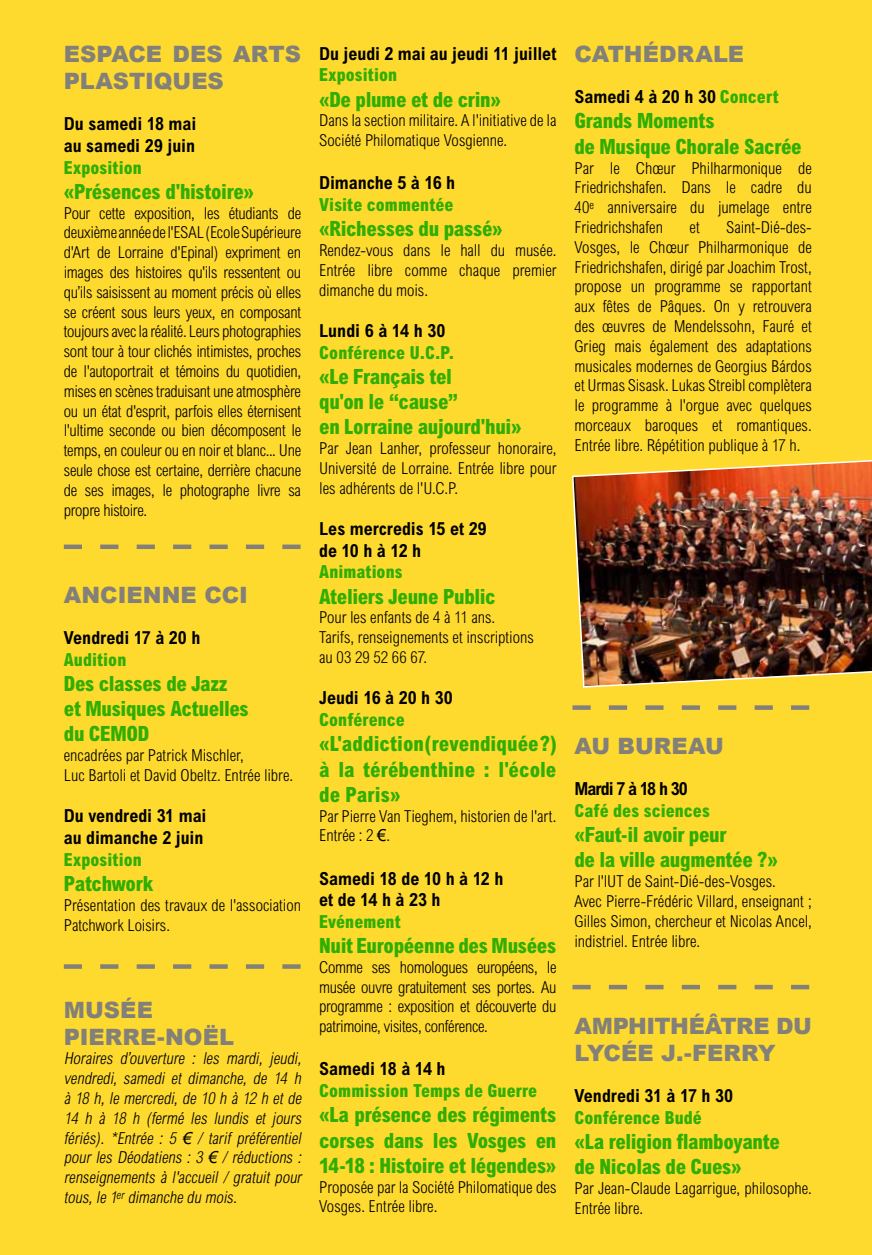
<style>
.page{position:relative;width:872px;height:1255px;background:#fff}
.page>*{position:absolute;margin:0;border:0;box-sizing:border-box;transform-origin:0 0}
.t1{font:900 22.5px/27px "Arial";color:#83807a}
.t2{font:800 condensed 21px/25.2px "Arial";letter-spacing:-.015em;color:#2fae00}
.t3{font:700 condensed 18px/21.6px "Arial";color:#000}
.t4{font:800 condensed 18px "Arial";letter-spacing:.005em;color:#2fae00}
.t5{font:700 condensed 18px "Arial";letter-spacing:-.05em;color:#000}
.t6{font:300 condensed 16.5px/19.8px "Arial";color:#000}
.t7{font:italic 300 condensed 16.5px/19.8px "Arial";color:#000;text-align:justify}
.s1{font-weight:400;font-stretch:normal}
.s2{font-weight:800;color:#2fae00}
</style>
<div class="page">
<div style="left:0;top:0;width:872px;height:1254px;background:#ffda2e"></div>
<svg style="left:64px;top:544px;width:236px;height:5px"></svg>
<svg style="left:64px;top:964px;width:236px;height:4px"></svg>
<svg style="left:572px;top:705px;width:237px;height:4px"></svg>
<svg style="left:572px;top:984px;width:237px;height:5px"></svg>
<img style="left:572px;top:460px;width:300px;height:228px">
<h1 class="t1" style="left:64px;top:40px;width:126px">ESPACE DES</h1>
<h1 class="t1" style="left:233px;top:40px;width:67px">ARTS</h1>
<h1 class="t1" style="left:64px;top:67px;width:126px">PLASTIQUES</h1>
<p class="t3" style="left:64px;top:113px;width:134px">Du samedi 18 mai au samedi 29 juin</p>
<p class="t4" style="left:64px;top:156px;width:79px">Exposition</p>
<p class="t2" style="left:64px;top:178px;width:192px">«Présences d'histoire»</p>
<p class="t6" style="left:64px;top:203px;width:239px;text-align:justify">Pour cette exposition, les étudiants de deuxième année de l'ESAL (Ecole Supérieure d'Art de Lorraine d'Epinal) expriment en images des histoires qu'ils ressentent ou qu’ils saisissent au moment précis où elles se créent sous leurs yeux, en composant toujours avec la réalité. Leurs photographies sont tour à tour clichés intimistes, proches de l'autoportrait et témoins du quotidien, mises en scènes traduisant une atmosphère ou un état d'esprit, parfois elles éternisent l'ultime seconde ou bien décomposent le temps, en couleur ou en noir et blanc... Une seule chose est certaine, derrière chacune de ses images, le photographe livre sa propre histoire.</p>
<h1 class="t1" style="left:64px;top:581px;width:71px">ANCIENNE</h1>
<h1 class="t1" style="left:204px;top:581px;width:45px">CC I</h1>
<p class="t3" style="left:64px;top:627px;width:138px">Vendredi 17 à 20 h</p>
<p class="t4" style="left:64px;top:648px;width:64px">Audition</p>
<p class="t2" style="left:64px;top:670px;width:187px">Des classes de Jazz et Musiques Actuelles du CEMOD</p>
<p class="t6" style="left:64px;top:745px;width:231px">encadrées par Patrick Mischler,<br>Luc Bartoli et David Obeltz. Entrée libre.</p>
<p class="t3" style="left:64px;top:805px;width:144px">Du vendredi 31 mai au dimanche 2 juin</p>
<p class="t4" style="left:64px;top:848px;width:79px">Exposition</p>
<p class="t2" style="left:64px;top:870px;width:91px">Patchwork</p>
<p class="t6" style="left:64px;top:894px;width:239px">Présentation des travaux de l'association<br>Patchwork Loisirs.</p>
<h1 class="t1" style="left:64px;top:996px;width:88px">MUSÉE<br>PIERRE</h1>
<h1 class="t1" style="left:157px;top:1023px;width:71px">-NOËL</h1>
<p class="t7" style="left:64px;top:1048px;width:242px">Horaires d’ouverture : les mardi, jeudi, vendredi, samedi et dimanche, de 14 h à 18 h, le mercredi, de 10 h à 12 h et de 14 h à 18 h (fermé les lundis et jours fériés). *Entrée : 5 <span class="s1">€</span> / tarif préférentiel pour les Déodatiens : 3 <span class="s1">€</span> / réductions : renseignements à l'accueil / gratuit pour tous,le 1<sup>er</sup> dimanche du mois.</p>
<p class="t3" style="left:319px;top:43px;width:239px">Du jeudi 2 mai au jeudi 11 juillet</p>
<p class="t4" style="left:319px;top:64px;width:79px">Exposition</p>
<p class="t2" style="left:319px;top:86px;width:183px">«De plume et de crin»</p>
<p class="t6" style="left:319px;top:111px;width:239px">Dans la section militaire. A l'initiative de la<br>Société Philomatique Vosgienne.</p>
<p class="t3" style="left:319px;top:172px;width:138px">Dimanche 5 à 16 h</p>
<p class="t4" style="left:319px;top:194px;width:136px">Visite commentée</p>
<p class="t2" style="left:319px;top:216px;width:185px">«Richesses du passé»</p>
<p class="t6" style="left:319px;top:240px;width:239px;text-align:justify">Rendez-vous dans le hall du musée.<br>Entrée libre comme chaque premier dimanche du mois.</p>
<p class="t3" style="left:319px;top:320px;width:128px">Lundi 6 à 14 h 30</p>
<p class="t4" style="left:319px;top:341px;width:137px">Conférence U.C.P.</p>
<p class="t2" style="left:319px;top:363px;width:204px">«Le Français tel<br>qu'on le “cause”<br>en Lorraine aujourd'hui»</p>
<p class="t6" style="left:319px;top:438px;width:239px;text-align:justify">Par Jean Lanher, professeur honoraire, Université de Lorraine. Entrée libre pour les adhérents de l'U.C.P.</p>
<p class="t3" style="left:319px;top:518px;width:169px">Les mercredis 15 et 29 de 10 h à 12 h</p>
<p class="t4" style="left:319px;top:561px;width:85px">Animations</p>
<p class="t2" style="left:319px;top:583px;width:178px">Ateliers Jeune Public</p>
<p class="t6" style="left:319px;top:607px;width:216px">Pour les enfants de 4 à 11 ans.<br>Tarifs, renseignements et inscriptions au 03 29 52 66 67.</p>
<p class="t3" style="left:319px;top:687px;width:135px">Jeudi 16 à 20 h 30</p>
<p class="t4" style="left:319px;top:708px;width:87px">Conférence</p>
<p class="t2" style="left:319px;top:731px;width:239px;text-align:justify">«L'addiction (revendiquée ?) à la térébenthine : l'école de Paris»</p>
<p class="t6" style="left:319px;top:805px;width:239px">Par Pierre Van Tieghem, historien de l'art.<br>Entrée : 2 <span class="s1">€</span>.</p>
<p class="t3" style="left:319px;top:867px;width:186px">Samedi 18 de 10 h à 12 h et de 14 h à 23 h</p>
<p class="t4" style="left:319px;top:910px;width:83px">Evénement</p>
<p class="t2" style="left:319px;top:932px;width:239px">Nuit Européenne des Musées</p>
<p class="t6" style="left:319px;top:957px;width:239px;text-align:justify">Comme ses homologues européens, le musée ouvre gratuitement ses portes. Au programme : exposition et découverte du patrimoine, visites, conférence.</p>
<p class="t3" style="left:319px;top:1058px;width:128px">Samedi 18 à 14 h</p>
<p class="t4" style="left:319px;top:1079px;width:220px">Commission Temps de Guerre</p>
<p class="t2" style="left:319px;top:1101px;width:239px;text-align:justify">«La présence des régiments corses dans les Vosges en 14-18 : Histoire et légendes»</p>
<p class="t6" style="left:319px;top:1176px;width:239px">Proposée par la Société Philomatique des<br>Vosges. Entrée libre.</p>
<h1 class="t1" style="left:574px;top:40px;width:154px">CATHÉDRALE</h1>
<p class="t3" style="left:574px;top:86px;width:206px">Samedi 4 à 20 h 30 <span class="s2">Concert</span></p>
<p class="t2" style="left:574px;top:108px;width:229px">Grands Moments<br>de Musique Chorale Sacrée</p>
<p class="t6" style="left:574px;top:158px;width:239px;text-align:justify">Par le Chœur Philharmonique de Friedrichshafen. Dans le cadre du 40<sup>e</sup> anniversaire du jumelage entre Friedrichshafen</p>
<p class="t6" style="left:574px;top:217px;width:239px;text-align:justify;text-indent:152px">Saint-Dié-des-Vosges, le Chœur Philharmonique de Friedrichshafen, dirigé par Joachim Trost, propose un programme se rapportant aux fêtes de Pâques. On y retrouvera des œuvres de Mendelssohn, Fauré et Grieg mais également des adaptations musicales modernes de Georgius Bárdos et Urmas Sisask. Lukas Streibl complètera le programme à l'orgue avec quelques morceaux baroques et romantiques.<br>Entrée libre. Répétition publique à 17 h.</p>
<p class="t6" style="left:689px;top:217px;width:12px">et</p>
<h1 class="t1" style="left:574px;top:732px;width:151px">AU BUREAU</h1>
<p class="t5" style="left:574px;top:778px;width:115px">Mardi 7 à 18 h 30</p>
<p class="t4" style="left:574px;top:799px;width:137px">Café des sciences</p>
<p class="t2" style="left:574px;top:821px;width:205px">«Faut-il avoir peur<br>de la ville augmentée ?»</p>
<p class="t6" style="left:574px;top:871px;width:239px">Par l'lUT de Saint-Dié-des-Vosges.<br>Avec Pierre-Frédéric Villard, enseignant ; Gilles Simon, chercheur et Nicolas Ancel, indistriel. Entrée libre.</p>
<h1 class="t1" style="left:574px;top:1012px;width:219px;text-indent:54px">HITHÉÂTRE DU<br>LYCÉE J.-FERR</h1>
<h1 class="t1" style="left:574px;top:1012px;width:19px">AMP</h1>
<h1 class="t1" style="left:758px;top:1039px;width:19px">Y</h1>
<p class="t3" style="left:574px;top:1084px;width:160px">Vendredi 31 à 17 h 30</p>
<p class="t4" style="left:574px;top:1106px;width:129px">Conférence Budé</p>
<p class="t2" style="left:574px;top:1128px;width:207px">«La religion flamboyante de Nicolas de Cues»</p>
<p class="t6" style="left:574px;top:1178px;width:239px">Par Jean-Claude Lagarrigue, philosophe.<br>Entrée libre.</p>
</div>
